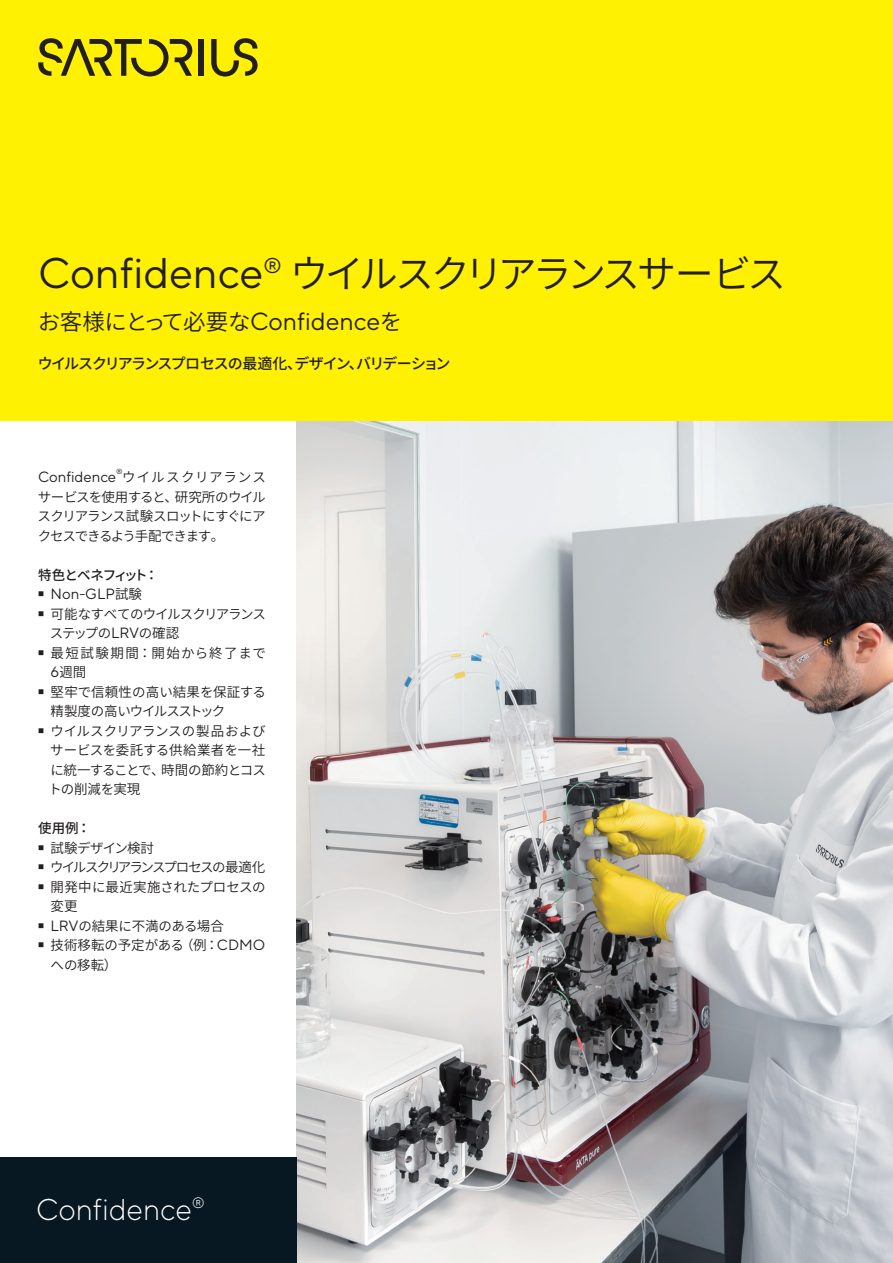
<style>
.page{position:relative;width:893px;height:1263px;background:#fff}
.page>*{position:absolute;margin:0;border:0;box-sizing:border-box;transform-origin:0 0}
.t1{font:600 39px "Noto Sans CJ Kjp";letter-spacing:-.105em;color:#231f20}
.t2{font:300 30px "TT Norms Pro";color:#fff}
.t3{font:600 22.5px "Noto Sans CJ Kjp";letter-spacing:-.02em;color:#231f20}
.t4{font:500 15px "Noto Sans CJ Kjp";letter-spacing:-.095em;color:#231f20}
.t5{font:14.85px "TT Norms Pro";color:#231f20}
.t6{font:600 13.5px/19.5px "Noto Sans CJ Kjp";letter-spacing:-.025em;color:#231f20;text-align:justify}
.t7{font:600 13.5px/19.5px "Noto Sans CJ Kjp";letter-spacing:-.065em;color:#231f20}
.t8{font:600 13.5px/19.5px "Noto Sans CJ Kjp";letter-spacing:-.005em;color:#231f20}
.t9{font:600 13.5px/19.5px "Noto Sans CJ Kjp";letter-spacing:.11em;color:#231f20}
.t10{font:600 13.5px "Noto Sans CJ Kjp";letter-spacing:-.135em;color:#231f20}
.t11{font:600 13.5px/19.5px "Noto Sans CJ Kjp";color:#231f20}
.t12{font:500 13.5px "Noto Sans CJ Kjp";letter-spacing:-.09em;color:#231f20}
.t13{font:500 13.5px "Noto Sans CJ Kjp";letter-spacing:-.055em;color:#231f20}
.t14{font:7.35px "TT Norms Pro";color:#231f20}
.s1{font-family:"TT Norms Pro";font-weight:400;font-size:42.9px}
.s2{font-family:"TT Norms Pro";font-weight:400;font-size:24.75px}
.s3{font-family:"Noto Sans CJ Kjp";font-weight:600;font-size:13.5px}
.s4{font-family:"TT Norms Pro";font-weight:400;font-size:14.85px}
</style>
<div class="page">
<div style="left:0;top:0;width:893px;height:421px;background:#fff101"></div>
<div style="left:199px;top:39px;width:5px;height:37px;background:#231f20"></div>
<svg style="left:211px;top:38px;width:47px;height:39px"></svg>
<svg style="left:38px;top:38px;width:154px;height:38px"></svg>
<img style="left:297px;top:421px;width:596px;height:842px">
<div style="left:0;top:1157px;width:297px;height:106px;background:#071822"></div>
<h1 class="t1" style="left:38px;top:252px;width:749px"><span class="s1">Confidence</span><sup>®</sup> ウイルスクリアランスサービス</h1>
<h3 class="t3" style="left:38px;top:309px;width:366px">お客様にとって必要な<span class="s2">Confidence</span>を</h3>
<p class="t4" style="left:38px;top:355px;width:414px">ウイルスクリアランスプロセスの最適化、デザイン、バリデーション</p>
<p class="t14" style="left:116px;top:466px;width:8px">®</p>
<p class="t6" style="left:38px;top:487px;width:230px">サービスを使用すると、研究所のウイルスクリアランス試験スロットにすぐにアクセスできるよう手配できます。</p>
<p class="t12" style="left:38px;top:567px;width:122px">特色とベネフィット：</p>
<p class="t5" style="left:38px;top:583px;width:105px"><sup>■</sup> Non-GLP<span class="s3">試験</span></p>
<p class="t7" style="left:50px;top:604px;width:218px;text-indent:-12px"><sup>■</sup> 可能なすべてのウイルスクリアランスステップの<span class="s4">LRV</span>の確認</p>
<p class="t9" style="left:51px;top:643px;width:217px;text-indent:-12px"><sup>■</sup> 最短試験期間：開始から終了まで<br><span class="s4">6</span>週間</p>
<p class="t6" style="left:51px;top:682px;width:217px;text-indent:-12px"><sup>■</sup> 堅牢で信頼性の高い結果を保証する精製度の高いウイルスストック</p>
<p class="t6" style="left:49px;top:721px;width:219px;text-indent:-10px"><sup>■</sup> ウイルスクリアランスの製品およびサービスを委託する供給業者を一社に統一することで、時間の節約とコストの削減を実現</p>
<p class="t13" style="left:38px;top:821px;width:54px">使用例：</p>
<p class="t6" style="left:38px;top:838px;width:117px"><sup>■</sup> 試験デザイン検討</p>
<p class="t10" style="left:38px;top:860px;width:228px"><sup>■</sup> ウイルスクリアランスプロセスの最適化</p>
<p class="t11" style="left:51px;top:877px;width:217px;text-indent:-12px"><sup>■</sup> 開発中に最近実施されたプロセスの変更</p>
<p class="t6" style="left:38px;top:916px;width:187px"><sup>■</sup> <span class="s4">LRV</span>の結果に不満のある場合</p>
<p class="t8" style="left:51px;top:936px;width:216px;text-indent:-12px"><sup>■</sup> 技術移転の予定がある（例：<span class="s4">CDMO</span>への移転）</p>
<p class="t5" style="left:38px;top:466px;width:229px">Confidence <span class="s3">ウイルスクリアランス</span></p>
<h2 class="t2" style="left:36px;top:1188px;width:170px">Confidence<sup>®</sup></h2>
</div>
